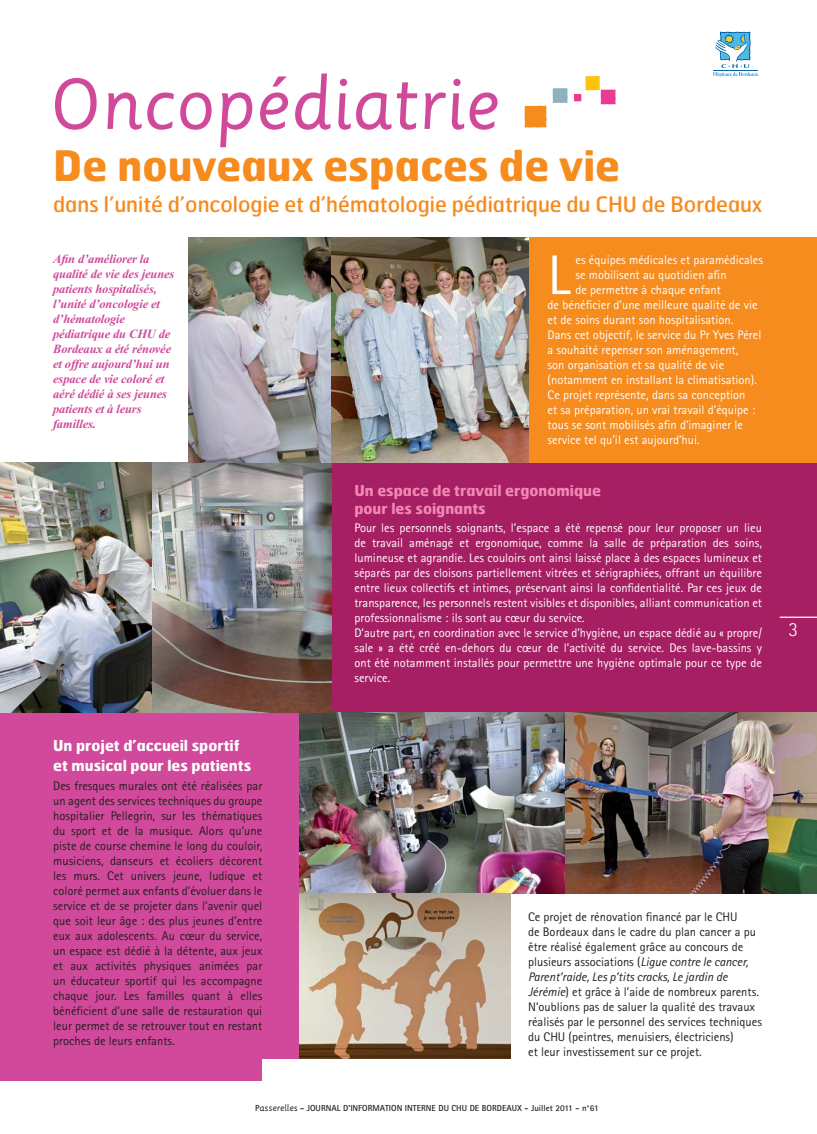
<style>
.page{position:relative;width:817px;height:1134px;background:#fff}
.page>*{position:absolute;margin:0;border:0;box-sizing:border-box;transform-origin:0 0}
.t1{font:70px "Sassoon Primary";color:#d0499a}
.t2{font:56px "Rotis Sans Serif";color:#fff}
.t3{font:700 42px "Hermes";color:#f68b1e}
.t4{font:21.25px "Hermes";color:#f68b1e}
.t5{font:300 20px "Rotis Sans Serif";color:#fff}
.t6{font:700 15px/19.8px "Hermes";color:#fff}
.t7{font:700 15px/17.5px "Hermes";color:#f088b5}
.t8{font:12.5px/15px "Rotis Sans Serif";color:#fff}
.t9{font:12.5px/15px "Rotis Sans Serif";color:#231f20;text-align:justify}
.t10{font:italic 700 12.5px/15px "Times New Roman";letter-spacing:-.01em;color:#d0499a}
.t11{font:700 8.75px "Rotis Sans Serif";color:#231f20}
.s1{font-style:italic}
.s2{font-family:"Sassoon Primary";font-weight:400}
</style>
<div class="page">
<div style="left:0;top:471px;width:331px;height:610px;background:#d0499a"></div>
<div style="left:331px;top:463px;width:486px;height:270px;background:#a61f62"></div>
<div style="left:315px;top:237px;width:502px;height:226px;background:#f68b1e"></div>
<img style="left:299px;top:712px;width:267px;height:181px">
<img style="left:566px;top:712px;width:251px;height:181px">
<img style="left:152px;top:463px;width:179px;height:249px">
<img style="left:299px;top:893px;width:211px;height:166px">
<div style="left:262px;top:1059px;width:252px;height:30px;background:#fff"></div>
<hr style="left:780px;top:617px;width:37px;height:1px;background:#fff">
<svg style="left:713px;top:32px;width:45px;height:45px"></svg>
<hr style="left:713px;top:70px;width:45px;height:1px;background:#0065ab">
<svg style="left:524px;top:105px;width:22px;height:23px"></svg>
<svg style="left:553px;top:88px;width:14px;height:15px"></svg>
<svg style="left:574px;top:76px;width:41px;height:28px"></svg>
<img style="left:0;top:463px;width:152px;height:249px">
<img style="left:189px;top:237px;width:340px;height:226px">
<h1 class="t1" style="left:48px;top:74px;width:453px">Oncopédiatrie</h1>
<h3 class="t3" style="left:53px;top:146px;width:568px">De nouveaux espaces de vie</h3>
<h3 class="t4" style="left:53px;top:195px;width:710px">dans l’unité d’oncologie et d’hématologie pédiatrique du CHU de Bordeaux</h3>
<p class="t10" style="left:53px;top:253px;width:123px">Afin d’améliorer la qualité de vie des jeunes patients hospitalisés, l’unité d’oncologie et d’hématologie pédiatrique du CHU de<br>Bordeaux a été rénovée et offre aujourd’hui un espace de vie coloré et aéré dédié à ses jeunes patients et à leurs familles.</p>
<p class="t6" style="left:53px;top:737px;width:199px">Un projet d’accueil sportif et musical pour les patients</p>
<p class="t9" style="left:53px;top:779px;width:211px">Des fresques murales ont été réalisées par un agent des services techniques du groupe hospitalier Pellegrin, sur les thématiques du sport et de la musique. Alors qu’une piste de course chemine le long du couloir, musiciens, danseurs et écoliers décorent les murs. Cet univers jeune, ludique et coloré permet aux enfants d’évoluer dans le service et de se projeter dans l’avenir quel que soit leur âge : des plus jeunes d’entre eux aux adolescents. Au cœur du service, un espace est dédié à la détente, aux jeux et aux activités physiques animées par un éducateur sportif qui les accompagne chaque jour. Les familles quant à elles bénéficient d’une salle de restauration qui leur permet de se retrouver tout en restant proches de leurs enfants.</p>
<h2 class="t2" style="left:547px;top:255px;width:24px">L</h2>
<p class="t8" style="left:575px;top:254px;width:189px">es équipes médicales et paramédicales</p>
<p class="t8" style="left:575px;top:269px;width:153px">se mobilisent au quotidien afin</p>
<p class="t8" style="left:575px;top:284px;width:147px">de permettre à chaque enfant</p>
<p class="t8" style="left:547px;top:299px;width:211px">de bénéficier d’une meilleure qualité de vie</p>
<p class="t8" style="left:547px;top:314px;width:187px">et de soins durant son hospitalisation.</p>
<p class="t8" style="left:547px;top:329px;width:215px">Dans cet objectif, le service du Pr Yves Pérel</p>
<p class="t8" style="left:547px;top:344px;width:192px">a souhaité repenser son aménagement,</p>
<p class="t8" style="left:547px;top:359px;width:178px">son organisation et sa qualité de vie</p>
<p class="t8" style="left:547px;top:374px;width:211px">(notamment en installant la climatisation).</p>
<p class="t8" style="left:547px;top:389px;width:199px">Ce projet représente, dans sa conception</p>
<p class="t8" style="left:547px;top:404px;width:209px">et sa préparation, un vrai travail d’équipe :</p>
<p class="t8" style="left:547px;top:419px;width:197px">tous se sont mobilisés afin d’imaginer le</p>
<p class="t8" style="left:547px;top:434px;width:154px">service tel qu’il est aujourd’hui.</p>
<p class="t7" style="left:354px;top:483px;width:248px">Un espace de travail ergonomique pour les soignants</p>
<p class="t8" style="left:354px;top:522px;width:409px">Pour les personnels soignants, l’espace a été repensé pour leur proposer un lieu de travail aménagé et ergonomique, comme la salle de préparation des soins, lumineuse et agrandie. Les couloirs ont ainsi laissé place à des espaces lumineux et séparés par des cloisons partiellement vitrées et sérigraphiées, offrant un équilibre entre lieux collectifs et intimes, préservant ainsi la confidentialité. Par ces jeux de transparence, les personnels restent visibles et disponibles, alliant communication et professionnalisme : ils sont au cœur du service.<br>D’autre part, en coordination avec le service d’hygiène, un espace dédié au « propre/ sale » a été créé en-dehors du cœur de l’activité du service. Des lave-bassins y ont été notamment installés pour permettre une hygiène optimale pour ce type de service.</p>
<p class="t9" style="left:528px;top:910px;width:235px;text-align:left">Ce projet de rénovation financé par le CHU<br>de Bordeaux dans le cadre du plan cancer a pu être réalisé également grâce au concours de plusieurs associations (<span class="s1">Ligue contre le cancer, Parent’raide, Les p’tits cracks, Le jardin de Jérémie</span>) et grâce à l’aide de nombreux parents.<br>N’oublions pas de saluer la qualité des travaux réalisés par le personnel des services techniques du CHU (peintres, menuisiers, électriciens)<br>et leur investissement sur ce projet.</p>
<p class="t11" style="left:255px;top:1105px;width:345px">P<span class="s2">asserelles</span> - JOURNAL D’INFORMATION INTERNE DU CHU DE BORDEAUX - Juillet 2011 - n°61</p>
<h3 class="t5" style="left:788px;top:622px;width:11px">3</h3>
</div>
